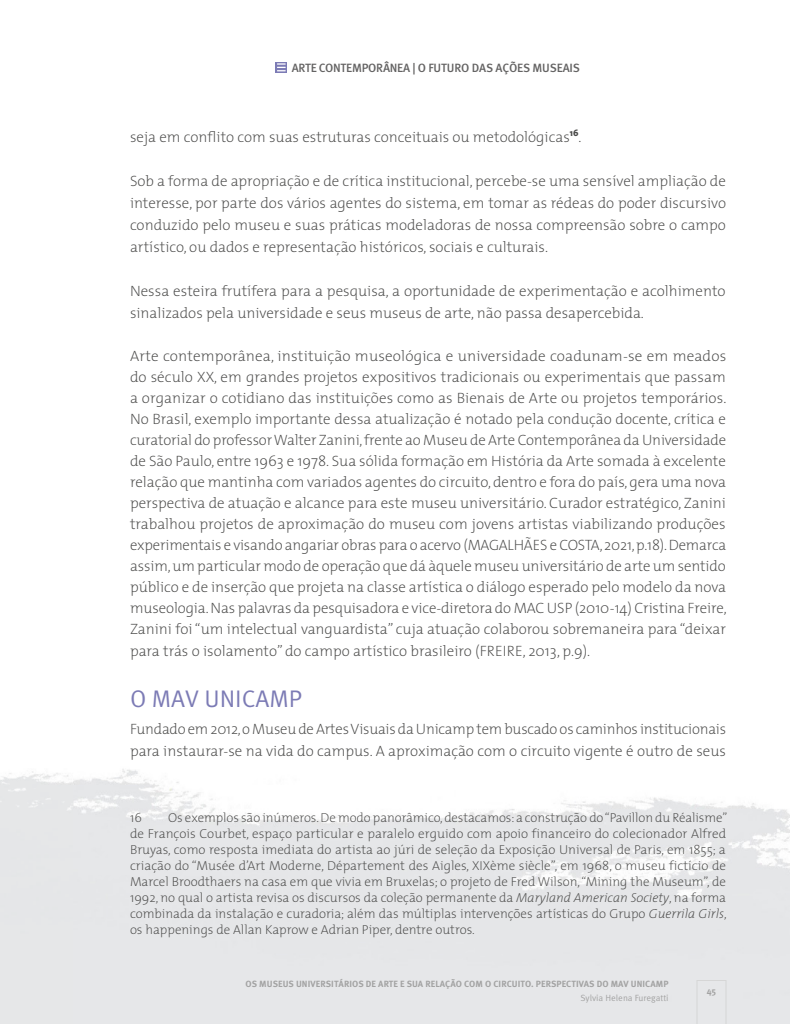
<style>
.page{position:relative;width:790px;height:1024px;background:#fff}
.page>*{position:absolute;margin:0;border:0;box-sizing:border-box;transform-origin:0 0}
.t1{font:24px "Meta Pro";color:#7c7bb5}
.t2{font:200 15px/21.1px "The Mix";color:#4a4a49;text-align:justify}
.t3{font:200 13px/16px "The Mix";color:#4a4a49}
.t4{font:500 12px "Meta Pro";letter-spacing:-.02em;color:#646363}
.t5{font:700 9px "Meta Pro";letter-spacing:.01em;color:#a3a3a3}
.t6{font:9px "Meta Pro";letter-spacing:-.005em;color:#a3a3a3}
.s1{font-style:italic}
</style>
<div class="page">
<svg style="left:696px;top:980px;width:30px;height:44px"></svg>
<svg style="left:276px;top:62px;width:11px;height:11px"></svg>
<svg style="left:277px;top:63px;width:9px;height:8px"></svg>
<p class="t4" style="left:292px;top:60px;width:290px">ARTE CONTEMPORÂNEA | O FUTURO DAS AÇÕES MUSEAIS</p>
<p class="t2" style="left:130px;top:126px;width:453px">seja em conflito com suas estruturas conceituais ou metodológicas<sup>16</sup>.</p>
<p class="t2" style="left:130px;top:169px;width:598px;line-height:22px">Sob a forma de apropriação e de crítica institucional, percebe-se uma sensível ampliação de interesse, por parte dos vários agentes do sistema, em tomar as rédeas do poder discursivo conduzido pelo museu e suas práticas modeladoras de nossa compreensão sobre o campo artístico, ou dados e representação históricos, sociais e culturais.</p>
<p class="t2" style="left:130px;top:279px;width:597px;line-height:22px">Nessa esteira frutífera para a pesquisa, a oportunidade de experimentação e acolhimento sinalizados pela universidade e seus museus de arte, não passa desapercebida.</p>
<p class="t2" style="left:130px;top:345px;width:598px">Arte contemporânea, instituição museológica e universidade coadunam-se em meados do século XX, em grandes projetos expositivos tradicionais ou experimentais que passam a organizar o cotidiano das instituições como as Bienais de Arte ou projetos temporários.<br>No Brasil, exemplo importante dessa atualização é notado pela condução docente, crítica e curatorial do professor Walter Zanini, frente ao Museu de Arte Contemporânea da Universidade de São Paulo, entre 1963 e 1978. Sua sólida formação em História da Arte somada à excelente relação que mantinha com variados agentes do circuito, dentro e fora do país, gera uma nova perspectiva de atuação e alcance para este museu universitário. Curador estratégico, Zanini trabalhou projetos de aproximação do museu com jovens artistas viabilizando produções experimentais e visando angariar obras para o acervo (MAGALHÃES e COSTA, 2021, p.18). Demarca assim, um particular modo de operação que dá àquele museu universitário de arte um sentido público e de inserção que projeta na classe artística o diálogo esperado pelo modelo da nova museologia. Nas palavras da pesquisadora e vice-diretora do MAC USP (2010-14) Cristina Freire, Zanini foi “um intelectual vanguardista” cuja atuação colaborou sobremaneira para “deixar para trás o isolamento” do campo artístico brasileiro (FREIRE, 2013, p.9).</p>
<h1 class="t1" style="left:130px;top:683px;width:174px">O MAV UNICAMP</h1>
<p class="t2" style="left:130px;top:717px;width:598px;line-height:22px">Fundado em 2012, o Museu de Artes Visuais da Unicamp tem buscado os caminhos institucionais para instaurar-se na vida do campus. A aproximação com o circuito vigente é outro de seus</p>
<p class="t3" style="left:130px;top:809px;width:599px;text-indent:38px">Os exemplos são inúmeros. De modo panorâmico, destacamos: a construção do “Pavillon du Réalisme” de François Courbet, espaço particular e paralelo erguido com apoio financeiro do colecionador Alfred Bruyas, como resposta imediata do artista ao júri de seleção da Exposição Universal de Paris, em 1855; a criação do “Musée d’Art Moderne, Département des Aigles, XIXème siècle”, em 1968, o museu fictício de Marcel Broodthaers na casa em que vivia em Bruxelas; o projeto de Fred Wilson, “Mining the Museum”, de 1992, no qual o artista revisa os discursos da coleção permanente da <span class="s1">Maryland American Society</span>, na forma combinada da instalação e curadoria; além das múltiplas intervenções artísticas do Grupo <span class="s1">Guerrila Girls</span>, os happenings de Allan Kaprow e Adrian Piper, dentre outros.</p>
<p class="t3" style="left:130px;top:809px;width:13px">16</p>
<p class="t5" style="left:246px;top:978px;width:425px">OS MUSEUS UNIVERSITÁRIOS DE ARTE E SUA RELAÇÃO COM O CIRCUITO. PERSPECTIVAS DO MAV UNICAMP</p>
<p class="t6" style="left:580px;top:992px;width:90px">Sylvia Helena Furegatti</p>
<p class="t5" style="left:707px;top:985px;width:11px">45</p>
</div>
